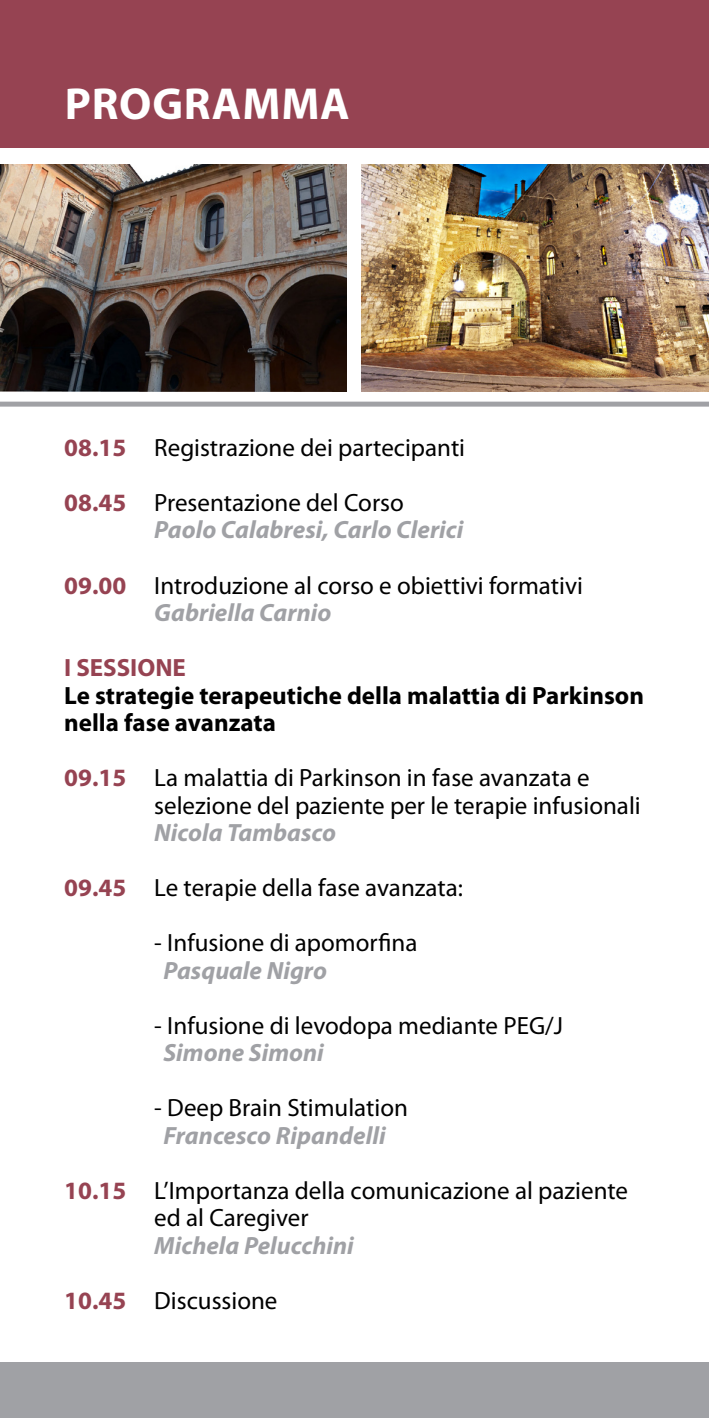
<style>
.page{position:relative;width:709px;height:1418px;background:#fff}
.page>*{position:absolute;margin:0;border:0;box-sizing:border-box;transform-origin:0 0}
.t1{font:700 45px "Myriad Pro";letter-spacing:.02em;color:#fff}
.t2{font:25px/27.5px "Myriad Pro";color:#000}
.t3{font:italic 700 25px "Myriad Pro";color:#a0a1a5}
.t4{font:700 25px/27.5px "Myriad Pro";color:#000}
.t5{font:700 25px "Myriad Pro";color:#964352}
.s1{font-weight:700;color:#964352}
</style>
<div class="page">
<div style="left:0;top:0;width:709px;height:147px;background:#964352"></div>
<div style="left:0;top:1362px;width:709px;height:55px;background:#a0a1a5"></div>
<img style="left:361px;top:164px;width:347px;height:227px">
<div style="left:0;top:401px;width:709px;height:5px;background:#a0a1a5"></div>
<img style="left:0;top:164px;width:347px;height:227px">
<p class="t1" style="left:65px;top:74px;width:286px">PROGRAMMA</p>
<p class="t2" style="left:64px;top:433px;width:402px"><span class="s1">08.15</span> Registrazione dei partecipanti</p>
<p class="t2" style="left:64px;top:488px;width:341px"><span class="s1">08.45</span> Presentazione del Corso</p>
<p class="t3" style="left:154px;top:514px;width:311px">Paolo Calabresi, Carlo Clerici</p>
<p class="t2" style="left:64px;top:571px;width:520px"><span class="s1">09.00</span> Introduzione al corso e obiettivi formativi</p>
<p class="t3" style="left:154px;top:596px;width:179px">Gabriella Carnio</p>
<p class="t5" style="left:64px;top:651px;width:123px">I SESSIONE</p>
<p class="t4" style="left:64px;top:680px;width:581px">Le strategie terapeutiche della malattia di Parkinson nella fase avanzata</p>
<p class="t2" style="left:154px;top:763px;width:488px;text-indent:-90px"><span class="s1">09.15</span> La malattia di Parkinson in fase avanzata e selezione del paziente per le terapie infusionali</p>
<p class="t3" style="left:154px;top:816px;width:183px">Nicola Tambasco</p>
<p class="t2" style="left:64px;top:873px;width:400px"><span class="s1">09.45</span> Le terapie della fase avanzata:</p>
<p class="t2" style="left:154px;top:928px;width:265px">- Infusione di apomorfina</p>
<p class="t3" style="left:163px;top:954px;width:165px">Pasquale Nigro</p>
<p class="t2" style="left:154px;top:1011px;width:410px">- Infusione di levodopa mediante PEG/J</p>
<p class="t3" style="left:163px;top:1036px;width:162px">Simone Simoni</p>
<p class="t2" style="left:154px;top:1093px;width:255px">- Deep Brain Stimulation</p>
<p class="t3" style="left:163px;top:1119px;width:224px">Francesco Ripandelli</p>
<p class="t2" style="left:154px;top:1176px;width:475px;text-indent:-90px"><span class="s1">10.15</span> L’Importanza della comunicazione al paziente ed al Caregiver</p>
<p class="t3" style="left:154px;top:1229px;width:201px">Michela Pelucchini</p>
<p class="t2" style="left:64px;top:1286px;width:215px"><span class="s1">10.45</span> Discussione</p>
</div>
